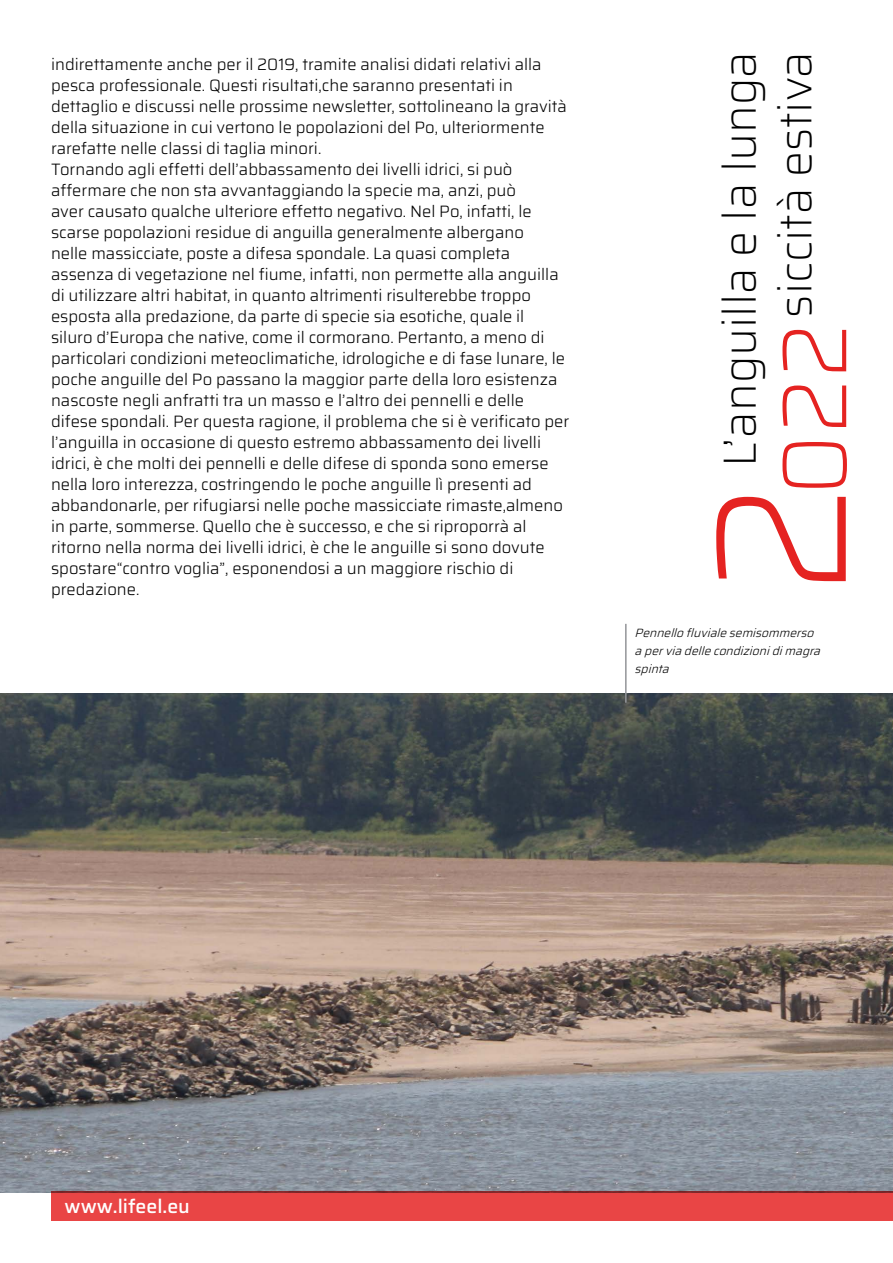
<style>
.page{position:relative;width:893px;height:1263px;background:#fff}
.page>*{position:absolute;margin:0;border:0;box-sizing:border-box;transform-origin:0 0}
.t1{font:200 186px "Saira";color:#e52321}
.t2{font:200 91.5px "Saira";color:#e52321}
.t3{font:200 46.5px/55.8px "Saira";color:#000;text-align:right}
.t4{font:500 19.5px "Saira";color:#fff}
.t5{font:300 16.5px/21px "Saira";color:#000}
.t6{font:italic 300 12px/18px "Saira";color:#000}
</style>
<div class="page">
<div style="left:51px;top:1191px;width:842px;height:29px;background:#e94545"></div>
<img style="left:0;top:693px;width:893px;height:500px">
<hr style="left:625px;top:624px;width:2px;height:79px;background:#939599">
<p class="t5" style="left:51px;top:53px;width:520px">indirettamente anche per il 2019, tramite analisi didati relativi alla pesca professionale. Questi risultati,che saranno presentati in dettaglio e discussi nelle prossime newsletter, sottolineano la gravità della situazione in cui vertono le popolazioni del Po, ulteriormente rarefatte nelle classi di taglia minori.<br>Tornando agli effetti dell’abbassamento dei livelli idrici, si può affermare che non sta avvantaggiando la specie ma, anzi, può<br>aver causato qualche ulteriore effetto negativo. Nel Po, infatti, le scarse popolazioni residue di anguilla generalmente albergano<br>nelle massicciate, poste a difesa spondale. La quasi completa assenza di vegetazione nel fiume, infatti, non permette alla anguilla di utilizzare altri habitat, in quanto altrimenti risulterebbe troppo esposta alla predazione, da parte di specie sia esotiche, quale il siluro d’Europa che native, come il cormorano. Pertanto, a meno di particolari condizioni meteoclimatiche, idrologiche e di fase lunare, le poche anguille del Po passano la maggior parte della loro esistenza nascoste negli anfratti tra un masso e l’altro dei pennelli e delle difese spondali. Per questa ragione, il problema che si è verificato per l’anguilla in occasione di questo estremo abbassamento dei livelli idrici, è che molti dei pennelli e delle difese di sponda sono emerse nella loro interezza, costringendo le poche anguille lì presenti ad abbandonarle, per rifugiarsi nelle poche massicciate rimaste,almeno in parte, sommerse. Quello che è successo, e che si riproporrà al ritorno nella norma dei livelli idrici, è che le anguille si sono dovute spostare“contro voglia”, esponendosi a un maggiore rischio di predazione.</p>
<h3 class="t3" style="left:711px;top:467px;width:417px;rotate:-90deg">L’anguilla e la lunga siccità estiva</h3>
<h2 class="t2" style="left:747px;top:496px;width:174px;rotate:-90deg">022</h2>
<h1 class="t1" style="left:644px;top:595px;width:115px;rotate:-90deg">2</h1>
<p class="t6" style="left:635px;top:624px;width:192px">Pennellofluvialesemisommerso aperviadellecondizionidimagra spinta</p>
<p class="t4" style="left:65px;top:1191px;width:127px">www.lifeel.eu</p>
</div>
